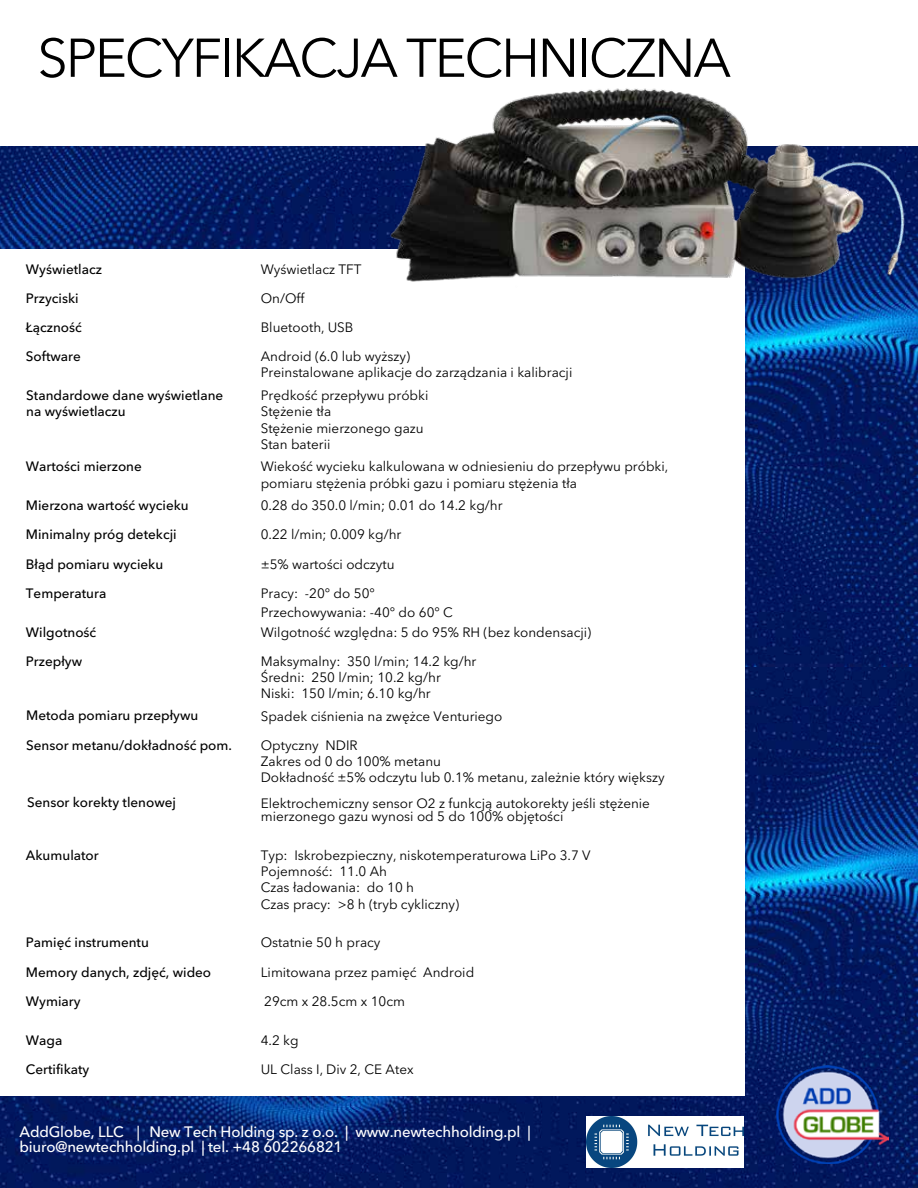
<style>
.page{position:relative;width:918px;height:1188px;background:#fff}
.page>*{position:absolute;margin:0;border:0;box-sizing:border-box;transform-origin:0 0}
.t1{font:54px "Avenir Next Cyr";letter-spacing:-.04em;color:#000}
.t2{font:500 15px/14.4px "Avenir Next Cyr";letter-spacing:-.01em;color:#fff}
.t3{font:13.5px/16.2px "Avenir Next Cyr";color:#000}
.t4{font:500 13.5px/29.1px "Avenir Next Cyr";color:#000}
.s1{font-family:"Avenir Next"}
.s2{font-family:"Avenir"}
</style>
<div class="page">
<img style="left:0;top:667px;width:918px;height:521px">
<img style="left:777px;top:1066px;width:112px;height:97px">
<img style="left:0;top:147px;width:918px;height:520px">
<div style="left:0;top:249px;width:744px;height:847px;background:#fff"></div>
<img style="left:380px;top:88px;width:535px;height:219px">
<img style="left:587px;top:1116px;width:157px;height:51px">
<h1 class="t1" style="left:37px;top:26px;width:695px">SPECYFIKACJA TECHNICZNA</h1>
<p class="t4" style="left:26px;top:255px;width:77px">Wyświetlacz<br>Przyciski<br>Łączność<br>Software</p>
<p class="t3" style="left:261px;top:255px;width:102px;line-height:29.1px">Wyświetlacz TFT<br>On/Off<br>Bluetooth, USB</p>
<p class="t3" style="left:261px;top:348px;width:313px">Android (6.0 lub wyższy)<br>Preinstalowane aplikacje do zarządzania i kalibracji</p>
<p class="t4" style="left:26px;top:387px;width:199px;line-height:16.2px">Standardowe dane wyświetlane na wyświetlaczu</p>
<p class="t3" style="left:261px;top:387px;width:169px">Prędkość przepływu próbki<br>Stężenie tła<br>Stężenie mierzonego gazu<br>Stan baterii</p>
<p class="t4" style="left:26px;top:452px;width:117px">Wartości mierzone</p>
<p class="t3" style="left:261px;top:459px;width:409px">Wiekość wycieku kalkulowana w odniesieniu do przepływu próbki, pomiaru stężenia próbki gazu i pomiaru stężenia tła</p>
<p class="t3" style="left:261px;top:491px;width:243px;line-height:29.1px">0.28 do 350.0 l/min; 0.01 do 14.2 kg/hr<br>0.22 l/min; 0.009 kg/hr<br>±5% wartości odczytu</p>
<p class="t4" style="left:26px;top:491px;width:164px">Mierzona wartość wycieku<br>Minimalny próg detekcji<br>Błąd pomiaru wycieku<br>Temperatura</p>
<p class="t3" style="left:261px;top:583px;width:194px;line-height:19.4px">Pracy: -20° do 50°<br>Przechowywania: -40° do 60° C</p>
<p class="t4" style="left:26px;top:617px;width:72px">Wilgotność</p>
<p class="t3" style="left:261px;top:624px;width:332px">Wilgotność względna: 5 do 95% RH (bez kondensacji)</p>
<p class="t4" style="left:26px;top:646px;width:58px">Przepływ</p>
<p class="t3" style="left:261px;top:653px;width:217px">Maksymalny: 350 l/min; 14.2 kg/hr<br>Średni: 250 l/min; 10.2 kg/hr<br>Niski: 150 l/min; 6.10 kg/hr</p>
<p class="t4" style="left:26px;top:701px;width:174px">Metoda pomiaru przepływu</p>
<p class="t3" style="left:261px;top:708px;width:243px">Spadek ciśnienia na zwężce Venturiego</p>
<p class="t4" style="left:26px;top:730px;width:207px">Sensor metanu/dokładność pom.</p>
<p class="t3" style="left:261px;top:737px;width:406px">Optyczny NDIR<br>Zakres od 0 do 100% metanu<br>Dokładność ±5% odczytu lub 0.1% metanu, zależnie który większy</p>
<p class="t3" style="left:261px;top:797px;width:391px;line-height:12.9px">Elektrochemiczny sensor <span class="s1">O2</span> z funkcją autokorekty jeśli stężenie mierzonego gazu wynosi od 5 do 100% objętości</p>
<p class="t4" style="left:26px;top:841px;width:74px">Akumulator</p>
<p class="t3" style="left:261px;top:847px;width:331px">Typ: Iskrobezpieczny, niskotemperaturowa LiPo 3.7 V<br>Pojemność: 11.0 Ah<br>Czas ładowania: do 10 h<br>Czas pracy: &gt;8 h (tryb cykliczny)</p>
<p class="t3" style="left:261px;top:928px;width:215px;line-height:29.1px">Ostatnie 50 h pracy<br>Limitowana przez pamięć Android</p>
<p class="t4" style="left:27px;top:788px;width:150px">Sensor korekty tlenowej</p>
<p class="t4" style="left:26px;top:928px;width:187px">Pamięć instrumentu<br>Memory danych, zdjęć, wideo<br>Wymiary</p>
<p class="t3" style="left:264px;top:993px;width:142px">29cm x 28.5cm x 10cm</p>
<p class="t4" style="left:26px;top:1025px;width:38px">Waga</p>
<p class="t3" style="left:261px;top:1032px;width:39px">4.2 kg</p>
<p class="t4" style="left:26px;top:1054px;width:65px">Certifikaty</p>
<p class="t3" style="left:261px;top:1061px;width:154px">UL Class I, Div 2, CE Atex</p>
<p class="t2" style="left:20px;top:1125px;width:513px">AddGlobe, LLC <span class="s2">︱</span> New Tech Holding sp. z o.o. | www.newtechholding.pl | biuro@newtechholding.pl | tel. +48 602266821</p>
</div>
